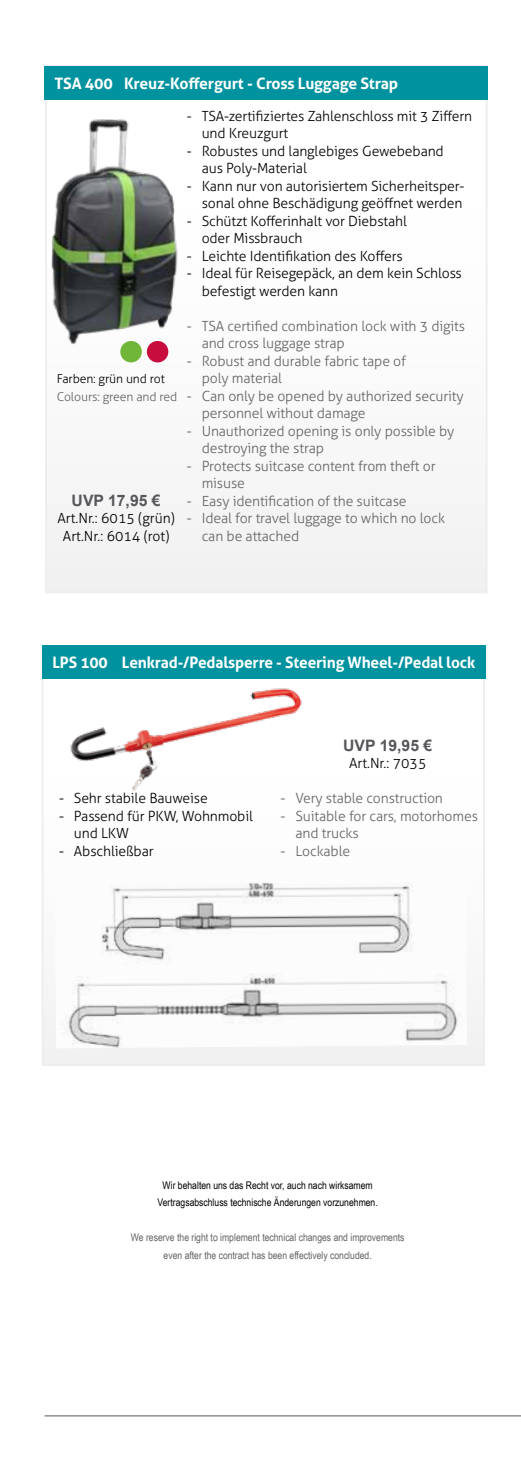
<style>
.page{position:relative;width:521px;height:1474px;background:#fff}
.page>*{position:absolute;margin:0;border:0;box-sizing:border-box;transform-origin:0 0}
.t1{font:700 15.75px "Aller";letter-spacing:-.01em;color:#fff}
.t2{font:700 15.75px "Arial";color:#56575a}
.t3{font:300 14px/17.5px "Aller";letter-spacing:-.01em;color:#000}
.t4{font:300 14px/17.5px "Aller";letter-spacing:-.01em;color:#646363}
.t5{font:300 12.25px "Aller";letter-spacing:-.01em;color:#646363}
.t6{font:300 12.25px "Aller";letter-spacing:-.01em;color:#000}
.t7{font:10.5px/17.5px "Arial Narrow";color:#646363;text-align:center}
.t8{font:10.5px/17.5px "Arial Narrow";color:#000;text-align:center}
</style>
<div class="page">
<hr style="left:45px;top:1415px;width:476px;height:1px;background:#56575a">
<div style="left:46px;top:66px;width:441px;height:526px;background:#fafafa"></div>
<div style="left:45px;top:65px;width:442px;height:528px;border:2px solid #ededed"></div>
<div style="left:45px;top:67px;width:443px;height:33px;background:#00929e"></div>
<img style="left:47px;top:119px;width:131px;height:231px">
<div style="left:147px;top:341px;width:21px;height:21px;background:#c60d3d;border-radius:50%"></div>
<div style="left:120px;top:341px;width:22px;height:21px;background:#6fb639;border-radius:50%"></div>
<div style="left:43px;top:672px;width:441px;height:393px;background:linear-gradient(to right,#fbfbfb,#fdfdfd)"></div>
<div style="left:42px;top:671px;width:443px;height:394px;border:2px solid #ededed"></div>
<img style="left:68px;top:685px;width:237px;height:106px">
<div style="left:43px;top:645px;width:443px;height:34px;background:#00929e"></div>
<img style="left:55px;top:870px;width:412px;height:178px">
<p class="t1" style="left:55px;top:74px;width:345px">TSA 400 Kreuz-Koffergurt - Cross Luggage Strap</p>
<p class="t6" style="left:57px;top:371px;width:110px">Farben: grün und rot</p>
<p class="t5" style="left:57px;top:389px;width:122px">Colours: green and red</p>
<p class="t2" style="left:72px;top:490px;width:91px">UVP 17,95 €</p>
<p class="t3" style="left:57px;top:509px;width:119px;text-align:center">Art.Nr.: 6015 (grün)<br>Art.Nr.: 6014 (rot)</p>
<p class="t3" style="left:202px;top:107px;width:272px;text-indent:-15px">- TSA-zertifiziertes Zahlenschloss mit 3 Ziffern und Kreuzgurt</p>
<p class="t3" style="left:202px;top:142px;width:244px;text-indent:-15px">- Robustes und langlebiges Gewebeband aus Poly-Material</p>
<p class="t3" style="left:187px;top:177px;width:279px;text-align:right">- Kann nur von autorisiertem Sicherheitsper&shy;sonal ohne Beschädigung geöffnet werden</p>
<p class="t3" style="left:202px;top:212px;width:207px;text-indent:-15px">- Schützt Kofferinhalt vor Diebstahl oder Missbrauch</p>
<p class="t3" style="left:187px;top:247px;width:217px">- Leichte Identifikation des Koffers</p>
<p class="t3" style="left:202px;top:264px;width:262px;text-indent:-15px">- Ideal für Reisegepäck, an dem kein Schloss befestigt werden kann</p>
<p class="t4" style="left:202px;top:317px;width:265px;text-indent:-15px">- TSA certified combination lock with 3 digits and cross luggage strap</p>
<p class="t4" style="left:202px;top:352px;width:206px;text-indent:-15px">- Robust and durable fabric tape of poly material</p>
<p class="t4" style="left:202px;top:387px;width:263px;text-indent:-15px">- Can only be opened by authorized security personnel without damage</p>
<p class="t4" style="left:202px;top:422px;width:254px;text-indent:-15px">- Unauthorized opening is only possible by destroying the strap</p>
<p class="t4" style="left:202px;top:457px;width:235px;text-indent:-15px">- Protects suitcase content from theft or misuse</p>
<p class="t4" style="left:187px;top:492px;width:221px">- Easy identification of the suitcase</p>
<p class="t4" style="left:202px;top:509px;width:245px;text-indent:-15px">- Ideal for travel luggage to which no lock can be attached</p>
<p class="t1" style="left:52px;top:653px;width:424px">LPS 100 Lenkrad-/Pedalsperre - Steering Wheel-/Pedal lock</p>
<p class="t3" style="left:59px;top:789px;width:150px">- Sehr stabile Bauweise</p>
<p class="t3" style="left:74px;top:807px;width:180px;text-indent:-15px">- Passend für PKW, Wohnmobil und LKW</p>
<p class="t3" style="left:59px;top:842px;width:96px">- Abschließbar</p>
<p class="t2" style="left:343px;top:735px;width:91px">UVP 19,95 €</p>
<p class="t3" style="left:349px;top:754px;width:79px">Art.Nr.: 7035</p>
<p class="t4" style="left:281px;top:789px;width:164px">- Very stable construction</p>
<p class="t4" style="left:295px;top:807px;width:184px;text-indent:-15px">- Suitable for cars, motorhomes and trucks</p>
<p class="t4" style="left:281px;top:842px;width:71px">- Lockable</p>
<p class="t8" style="left:158px;top:1175px;width:222px">Wir behalten uns das Recht vor, auch nach wirksamem<br>Vertragsabschluss technische Änderungen vorzunehmen.</p>
<p class="t7" style="left:131px;top:1228px;width:275px">We reserve the right to implement technical changes and improvements even after the contract has been effectively concluded.</p>
</div>
